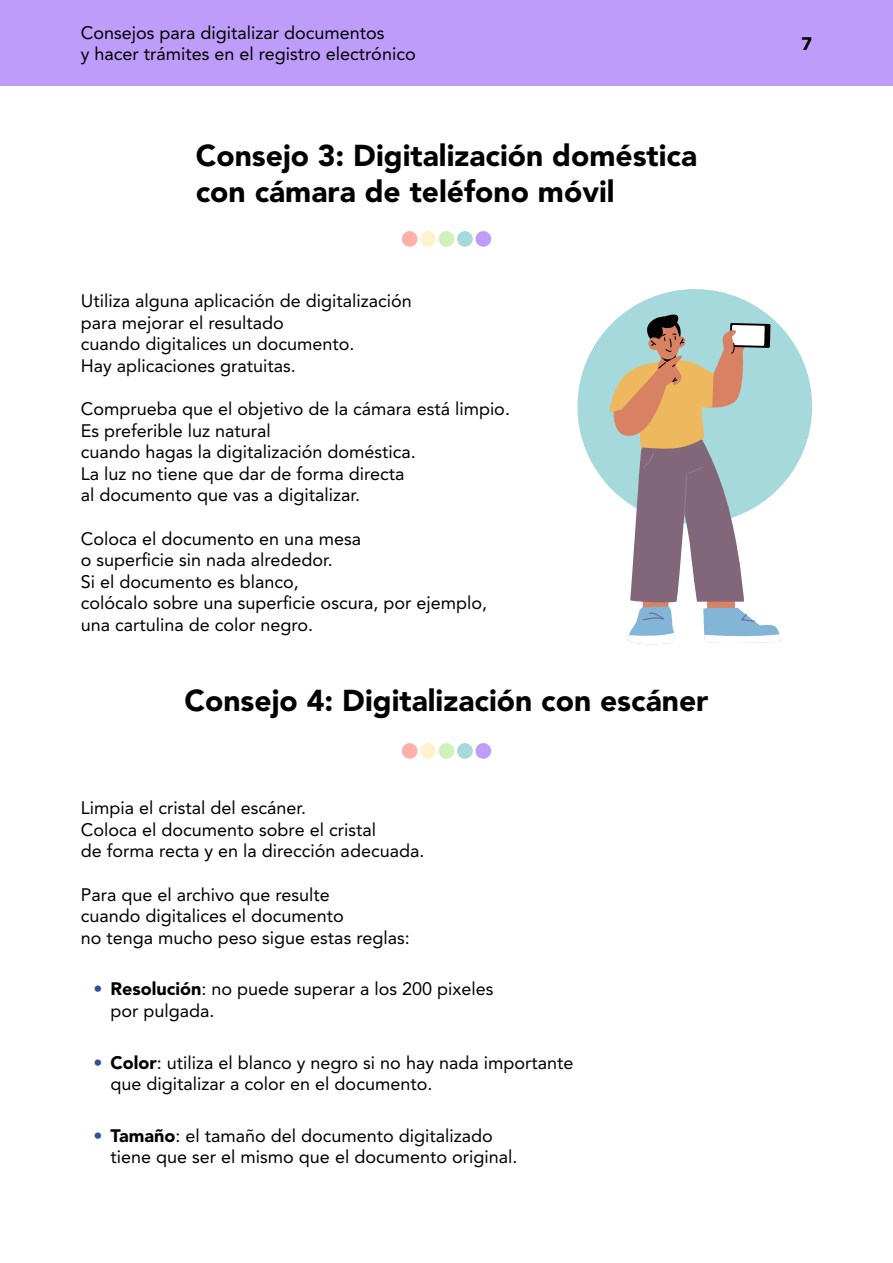
<style>
.page{position:relative;width:893px;height:1263px;background:#fff}
.page>*{position:absolute;margin:0;border:0;box-sizing:border-box;transform-origin:0 0}
.t1{font:900 30px "Avenir LT Pro";color:#000}
.t2{font:18px/21.6px "Avenir LT Pro";color:#000}
.t3{font:900 18px "Avenir LT Pro";color:#000}
.s1{font-weight:900;color:#2d519f}
.s2{font-weight:900}
</style>
<div class="page">
<div style="left:0;top:0;width:893px;height:85px;background:#bd9cfa"></div>
<div style="left:402px;top:231px;width:15px;height:16px;background:#ffb0a8;border-radius:50%"></div>
<div style="left:420px;top:231px;width:16px;height:16px;background:#fff2cc;border-radius:50%"></div>
<div style="left:439px;top:231px;width:15px;height:16px;background:#cff2b8;border-radius:50%"></div>
<div style="left:457px;top:231px;width:16px;height:16px;background:#a6d9db;border-radius:50%"></div>
<div style="left:475px;top:231px;width:16px;height:16px;background:#bd9cfa;border-radius:50%"></div>
<div style="left:402px;top:743px;width:15px;height:16px;background:#ffb0a8;border-radius:50%"></div>
<div style="left:420px;top:743px;width:16px;height:16px;background:#fff2cc;border-radius:50%"></div>
<div style="left:439px;top:743px;width:15px;height:16px;background:#cff2b8;border-radius:50%"></div>
<div style="left:457px;top:743px;width:16px;height:16px;background:#a6d9db;border-radius:50%"></div>
<div style="left:475px;top:743px;width:16px;height:16px;background:#bd9cfa;border-radius:50%"></div>
<div style="left:577px;top:289px;width:235px;height:235px;background:#a6d9db;border-radius:50%"></div>
<svg style="left:609px;top:313px;width:172px;height:332px"></svg>
<p class="t2" style="left:81px;top:22px;width:336px">Consejos para digitalizar documentos<br>y hacer trámites en el registro electrónico</p>
<p class="t3" style="left:801px;top:32px;width:12px">7</p>
<p class="t1" style="left:196px;top:137px;width:503px">Consejo 3: Digitalización doméstica</p>
<p class="t1" style="left:196px;top:173px;width:420px">con cámara de teléfono móvil</p>
<p class="t2" style="left:81px;top:290px;width:333px">Utiliza alguna aplicación de digitalización</p>
<p class="t2" style="left:81px;top:311px;width:205px">para mejorar el resultado</p>
<p class="t2" style="left:81px;top:333px;width:272px">cuando digitalices un documento.</p>
<p class="t2" style="left:81px;top:355px;width:214px">Hay aplicaciones gratuitas.</p>
<p class="t2" style="left:81px;top:398px;width:428px">Comprueba que el objetivo de la cámara está limpio.</p>
<p class="t2" style="left:81px;top:419px;width:192px">Es preferible luz natural</p>
<p class="t2" style="left:81px;top:441px;width:334px">cuando hagas la digitalización doméstica.</p>
<p class="t2" style="left:81px;top:463px;width:325px">La luz no tiene que dar de forma directa</p>
<p class="t2" style="left:81px;top:484px;width:278px">al documento que vas a digitalizar.</p>
<p class="t2" style="left:81px;top:527px;width:282px">Coloca el documento en una mesa</p>
<p class="t2" style="left:81px;top:549px;width:251px">o superficie sin nada alrededor.</p>
<p class="t2" style="left:81px;top:571px;width:220px">Si el documento es blanco,</p>
<p class="t2" style="left:81px;top:592px;width:408px">colócalo sobre una superficie oscura, por ejemplo,</p>
<p class="t2" style="left:81px;top:614px;width:231px">una cartulina de color negro.</p>
<p class="t1" style="left:185px;top:682px;width:525px">Consejo 4: Digitalización con escáner</p>
<p class="t2" style="left:81px;top:797px;width:224px">Limpia el cristal del escáner.</p>
<p class="t2" style="left:81px;top:819px;width:297px">Coloca el documento sobre el cristal</p>
<p class="t2" style="left:81px;top:840px;width:342px">de forma recta y en la dirección adecuada.</p>
<p class="t2" style="left:81px;top:883px;width:251px">Para que el archivo que resulte</p>
<p class="t2" style="left:81px;top:905px;width:265px">cuando digitalices el documento</p>
<p class="t2" style="left:81px;top:927px;width:330px">no tenga mucho peso sigue estas reglas:</p>
<p class="t2" style="left:94px;top:978px;width:401px"><span class="s1">•</span> <span class="s2">Resolución</span>: no puede superar a los 200 pixeles</p>
<p class="t2" style="left:111px;top:1000px;width:103px">por pulgada.</p>
<p class="t2" style="left:94px;top:1051px;width:481px"><span class="s1">•</span> <span class="s2">Color</span>: utiliza el blanco y negro si no hay nada importante</p>
<p class="t2" style="left:111px;top:1073px;width:320px">que digitalizar a color en el documento.</p>
<p class="t2" style="left:94px;top:1125px;width:401px"><span class="s1">•</span> <span class="s2">Tamaño</span>: el tamaño del documento digitalizado</p>
<p class="t2" style="left:111px;top:1146px;width:406px">tiene que ser el mismo que el documento original.</p>
</div>
